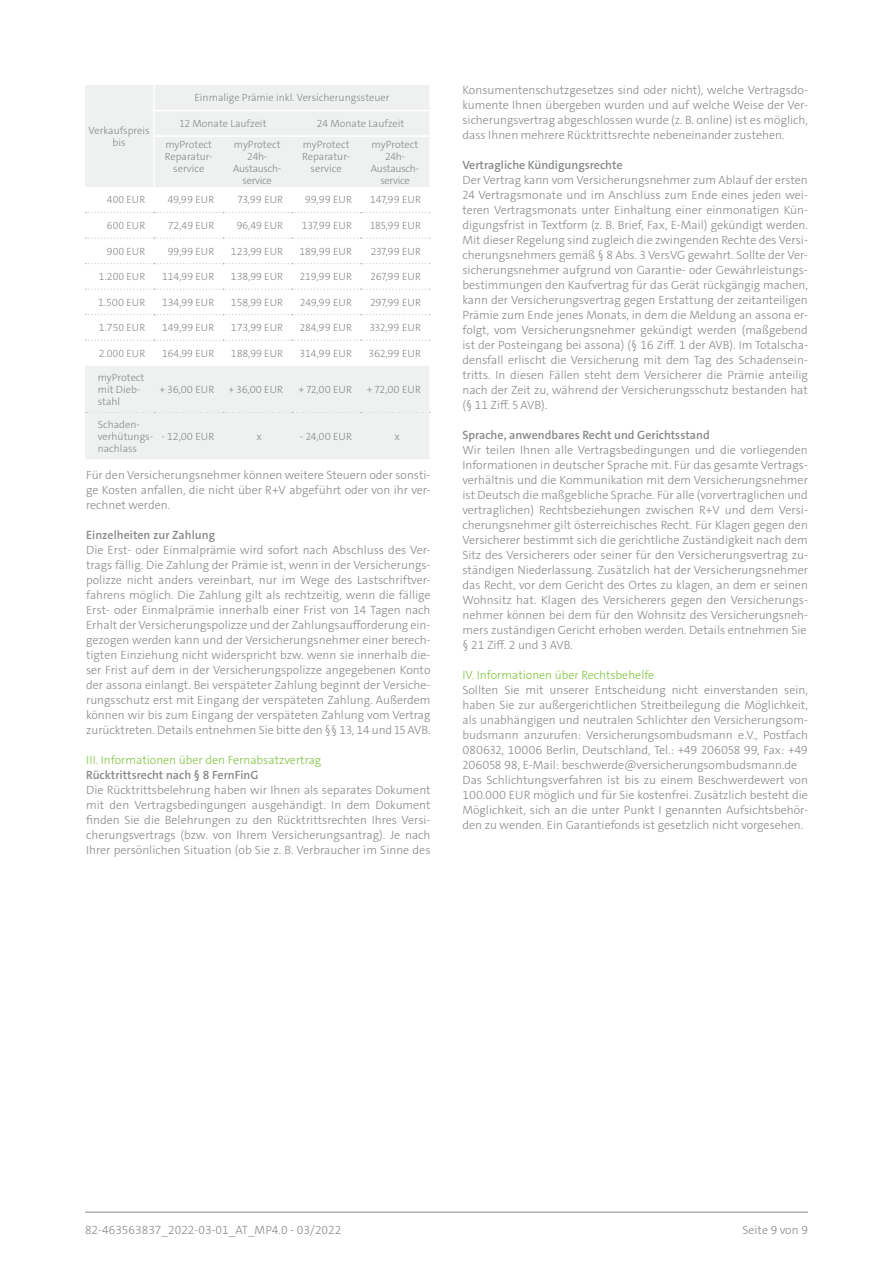
<style>
.page{position:relative;width:893px;height:1263px;background:#fff}
.page>*{position:absolute;margin:0;border:0;box-sizing:border-box;transform-origin:0 0}
.t1{font:300 12px/15px "The Sans C4 s";color:#878a8a}
.t2{font:300 10.5px/12px "The Sans C4 s";color:#878a8a;text-align:center}
.t3{font:300 10.5px/12px "The Sans C4 s";letter-spacing:-.03em;color:#878a8a;text-align:center}
.s1{font-weight:600}
.s2{color:#81c340}
</style>
<div class="page">
<hr style="left:85px;top:1212px;width:723px;height:1px;background:#878a8a">
<div style="left:85px;top:85px;width:344px;height:102px;background:#eff0f0"></div>
<hr style="left:153px;top:110px;width:70px;height:1px;background:#fff">
<hr style="left:223px;top:110px;width:69px;height:1px;background:#fff">
<hr style="left:292px;top:110px;width:69px;height:1px;background:#fff">
<hr style="left:361px;top:110px;width:68px;height:1px;background:#fff">
<hr style="left:153px;top:85px;width:2px;height:25px;background:#fff">
<hr style="left:153px;top:111px;width:2px;height:24px;background:#fff">
<hr style="left:153px;top:137px;width:2px;height:50px;background:#fff">
<hr style="left:153px;top:135px;width:70px;height:2px;background:#fff">
<hr style="left:223px;top:135px;width:69px;height:2px;background:#fff">
<hr style="left:292px;top:135px;width:69px;height:2px;background:#fff">
<hr style="left:361px;top:135px;width:68px;height:2px;background:#fff">
<svg style="left:86px;top:212px;width:344px;height:1px"></svg>
<svg style="left:86px;top:238px;width:344px;height:1px"></svg>
<svg style="left:86px;top:263px;width:344px;height:1px"></svg>
<svg style="left:85px;top:289px;width:345px;height:170px"></svg>
<p class="t2" style="left:89px;top:124px;width:62px">Verkaufspreis bis</p>
<p class="t2" style="left:195px;top:92px;width:197px">Einmalige Prämie inkl. Versicherungssteuer</p>
<p class="t2" style="left:180px;top:118px;width:88px">12 Monate Laufzeit</p>
<p class="t2" style="left:317px;top:118px;width:89px">24 Monate Laufzeit</p>
<p class="t2" style="left:165px;top:139px;width:49px">myProtect<br>Reparatur&shy;service</p>
<p class="t3" style="left:233px;top:139px;width:50px">myProtect<br>24h-<br>Austausch&shy;service</p>
<p class="t2" style="left:302px;top:139px;width:49px">myProtect<br>Reparatur&shy;service</p>
<p class="t3" style="left:371px;top:139px;width:50px">myProtect<br>24h-<br>Austausch&shy;service</p>
<p class="t2" style="left:107px;top:194px;width:40px">400 EUR</p>
<p class="t2" style="left:168px;top:194px;width:48px">49,99 EUR</p>
<p class="t2" style="left:238px;top:194px;width:47px">73,99 EUR</p>
<p class="t2" style="left:305px;top:194px;width:49px">99,99 EUR</p>
<p class="t2" style="left:370px;top:194px;width:52px">147,99 EUR</p>
<p class="t2" style="left:107px;top:220px;width:40px">600 EUR</p>
<p class="t2" style="left:168px;top:220px;width:48px">72,49 EUR</p>
<p class="t2" style="left:237px;top:220px;width:48px">96,49 EUR</p>
<p class="t2" style="left:302px;top:220px;width:52px">137,99 EUR</p>
<p class="t2" style="left:370px;top:220px;width:52px">185,99 EUR</p>
<p class="t2" style="left:107px;top:245px;width:40px">900 EUR</p>
<p class="t2" style="left:168px;top:245px;width:48px">99,99 EUR</p>
<p class="t2" style="left:231px;top:245px;width:54px">123,99 EUR</p>
<p class="t2" style="left:299px;top:245px;width:54px">189,99 EUR</p>
<p class="t2" style="left:371px;top:245px;width:52px">237,99 EUR</p>
<p class="t2" style="left:99px;top:271px;width:48px">1.200 EUR</p>
<p class="t2" style="left:162px;top:271px;width:54px">114,99 EUR</p>
<p class="t2" style="left:231px;top:271px;width:54px">138,99 EUR</p>
<p class="t2" style="left:300px;top:271px;width:54px">219,99 EUR</p>
<p class="t2" style="left:371px;top:271px;width:52px">267,99 EUR</p>
<p class="t2" style="left:98px;top:296px;width:49px">1.500 EUR</p>
<p class="t2" style="left:162px;top:296px;width:54px">134,99 EUR</p>
<p class="t2" style="left:231px;top:296px;width:54px">158,99 EUR</p>
<p class="t2" style="left:300px;top:296px;width:53px">249,99 EUR</p>
<p class="t2" style="left:370px;top:296px;width:52px">297,99 EUR</p>
<p class="t2" style="left:99px;top:322px;width:48px">1.750 EUR</p>
<p class="t2" style="left:162px;top:322px;width:54px">149,99 EUR</p>
<p class="t2" style="left:231px;top:322px;width:54px">173,99 EUR</p>
<p class="t2" style="left:300px;top:322px;width:54px">284,99 EUR</p>
<p class="t2" style="left:370px;top:322px;width:53px">332,99 EUR</p>
<p class="t2" style="left:99px;top:348px;width:48px">2.000 EUR</p>
<p class="t2" style="left:162px;top:348px;width:54px">164,99 EUR</p>
<p class="t2" style="left:231px;top:348px;width:54px">188,99 EUR</p>
<p class="t2" style="left:300px;top:348px;width:54px">314,99 EUR</p>
<p class="t2" style="left:369px;top:348px;width:53px">362,99 EUR</p>
<p class="t2" style="left:98px;top:371px;width:48px;text-align:left">myProtect mit Dieb&shy;stahl</p>
<p class="t2" style="left:159px;top:383px;width:56px">+ 36,00 EUR</p>
<p class="t2" style="left:228px;top:383px;width:56px">+ 36,00 EUR</p>
<p class="t2" style="left:298px;top:383px;width:55px">+ 72,00 EUR</p>
<p class="t2" style="left:367px;top:383px;width:56px">+ 72,00 EUR</p>
<p class="t2" style="left:98px;top:418px;width:57px;text-align:left">Schaden&shy;verhütungs&shy;nachlass</p>
<p class="t2" style="left:161px;top:430px;width:54px">- 12,00 EUR</p>
<p class="t2" style="left:257px;top:430px;width:7px">x</p>
<p class="t2" style="left:300px;top:430px;width:54px">- 24,00 EUR</p>
<p class="t2" style="left:394px;top:430px;width:7px">x</p>
<p class="t1" style="left:86px;top:467px;width:346px;text-align:justify">Für den Versicherungsnehmer können weitere Steuern oder sonsti&shy;ge Kosten anfallen, die nicht über R+V abgeführt oder von ihr ver&shy;rechnet werden.</p>
<p class="t1" style="left:86px;top:527px;width:346px"><span class="s1">Einzelheiten zur Zahlung<br></span>Die Erst- oder Einmalprämie wird sofort nach Abschluss des Ver&shy;trags fällig. Die Zahlung der Prämie ist, wenn in der Versicherungs&shy;polizze nicht anders vereinbart, nur im Wege des Lastschriftver&shy;fahrens möglich. Die Zahlung gilt als rechtzeitig, wenn die fällige Erst- oder Einmalprämie innerhalb einer Frist von 14 Tagen nach Erhalt der Versicherungspolizze und der Zahlungsaufforderung ein&shy;gezogen werden kann und der Versicherungsnehmer einer berech&shy;tigten Einziehung nicht widerspricht bzw. wenn sie innerhalb die&shy;ser Frist auf dem in der Versicherungspolizze angegebenen Konto der assona einlangt. Bei verspäteter Zahlung beginnt der Versiche&shy;rungsschutz erst mit Eingang der verspäteten Zahlung. Außerdem können wir bis zum Eingang der verspäteten Zahlung vom Vertrag zurücktreten. Details entnehmen Sie bitte den §§ 13, 14 und 15 AVB.</p>
<p class="t1" style="left:86px;top:752px;width:346px"><span class="s2">III. Informationen über den Fernabsatzvertrag<br></span><span class="s1">Rücktrittsrecht nach § 8 FernFinG<br></span>Die Rücktrittsbelehrung haben wir Ihnen als separates Dokument mit den Vertragsbedingungen ausgehändigt. In dem Dokument finden Sie die Belehrungen zu den Rücktrittsrechten Ihres Versi&shy;cherungsvertrags (bzw. von Ihrem Versicherungsantrag). Je nach Ihrer persönlichen Situation (ob Sie z. B. Verbraucher im Sinne des</p>
<p class="t1" style="left:462px;top:82px;width:347px;text-align:justify">Konsumentenschutzgesetzes sind oder nicht), welche Vertragsdo&shy;kumente Ihnen übergeben wurden und auf welche Weise der Ver&shy;sicherungsvertrag abgeschlossen wurde (z. B. online) ist es möglich, dass Ihnen mehrere Rücktrittsrechte nebeneinander zustehen.</p>
<p class="t1" style="left:462px;top:157px;width:347px"><span class="s1">Vertragliche Kündigungsrechte<br></span>Der Vertrag kann vom Versicherungsnehmer zum Ablauf der ersten 24 Vertragsmonate und im Anschluss zum Ende eines jeden wei&shy;teren Vertragsmonats unter Einhaltung einer einmonatigen Kün&shy;digungsfrist in Textform (z. B. Brief, Fax, E-Mail) gekündigt werden.<br>Mit dieser Regelung sind zugleich die zwingenden Rechte des Versi&shy;cherungsnehmers gemäß § 8 Abs. 3 VersVG gewahrt. Sollte der Ver&shy;sicherungsnehmer aufgrund von Garantie- oder Gewährleistungs&shy;bestimmungen den Kaufvertrag für das Gerät rückgängig machen, kann der Versicherungsvertrag gegen Erstattung der zeitanteiligen Prämie zum Ende jenes Monats, in dem die Meldung an assona er&shy;folgt, vom Versicherungsnehmer gekündigt werden (maßgebend ist der Posteingang bei assona) (§ 16 Ziff. 1 der AVB). Im Totalscha&shy;densfall erlischt die Versicherung mit dem Tag des Schadensein&shy;tritts. In diesen Fällen steht dem Versicherer die Prämie anteilig nach der Zeit zu, während der Versicherungsschutz bestanden hat (§ 11 Ziff. 5 AVB).</p>
<p class="t1" style="left:462px;top:427px;width:347px"><span class="s1">Sprache, anwendbares Recht und Gerichtsstand<br></span>Wir teilen Ihnen alle Vertragsbedingungen und die vorliegenden Informationen in deutscher Sprache mit. Für das gesamte Vertrags&shy;verhältnis und die Kommunikation mit dem Versicherungsnehmer ist Deutsch die maßgebliche Sprache. Für alle (vorvertraglichen und vertraglichen) Rechtsbeziehungen zwischen R+V und dem Versi&shy;cherungsnehmer gilt österreichisches Recht. Für Klagen gegen den Versicherer bestimmt sich die gerichtliche Zuständigkeit nach dem Sitz des Versicherers oder seiner für den Versicherungsvertrag zu&shy;ständigen Niederlassung. Zusätzlich hat der Versicherungsnehmer das Recht, vor dem Gericht des Ortes zu klagen, an dem er seinen Wohnsitz hat. Klagen des Versicherers gegen den Versicherungs&shy;nehmer können bei dem für den Wohnsitz des Versicherungsneh&shy;mers zuständigen Gericht erhoben werden. Details entnehmen Sie § 21 Ziff. 2 und 3 AVB.</p>
<p class="t1" style="left:462px;top:667px;width:347px"><span class="s2">IV. Informationen über Rechtsbehelfe<br></span>Sollten Sie mit unserer Entscheidung nicht einverstanden sein, haben Sie zur außergerichtlichen Streitbeilegung die Möglichkeit, als unabhängigen und neutralen Schlichter den Versicherungsom&shy;budsmann anzurufen: Versicherungsombudsmann e.V., Postfach 080632, 10006 Berlin, Deutschland, Tel.: +49 206058 99, Fax: +49<br>206058 98, E-Mail: beschwerde@versicherungsombudsmann.de Das Schlichtungsverfahren ist bis zu einem Beschwerdewert von 100.000 EUR möglich und für Sie kostenfrei. Zusätzlich besteht die Möglichkeit, sich an die unter Punkt I genannten Aufsichtsbehör&shy;den zu wenden. Ein Garantiefonds ist gesetzlich nicht vorgesehen.</p>
<p class="t1" style="left:85px;top:1222px;width:258px">82-463563837_2022-03-01_AT_MP4.0 - 03/2022</p>
<p class="t1" style="left:742px;top:1222px;width:67px">Seite 9 von 9</p>
</div>
